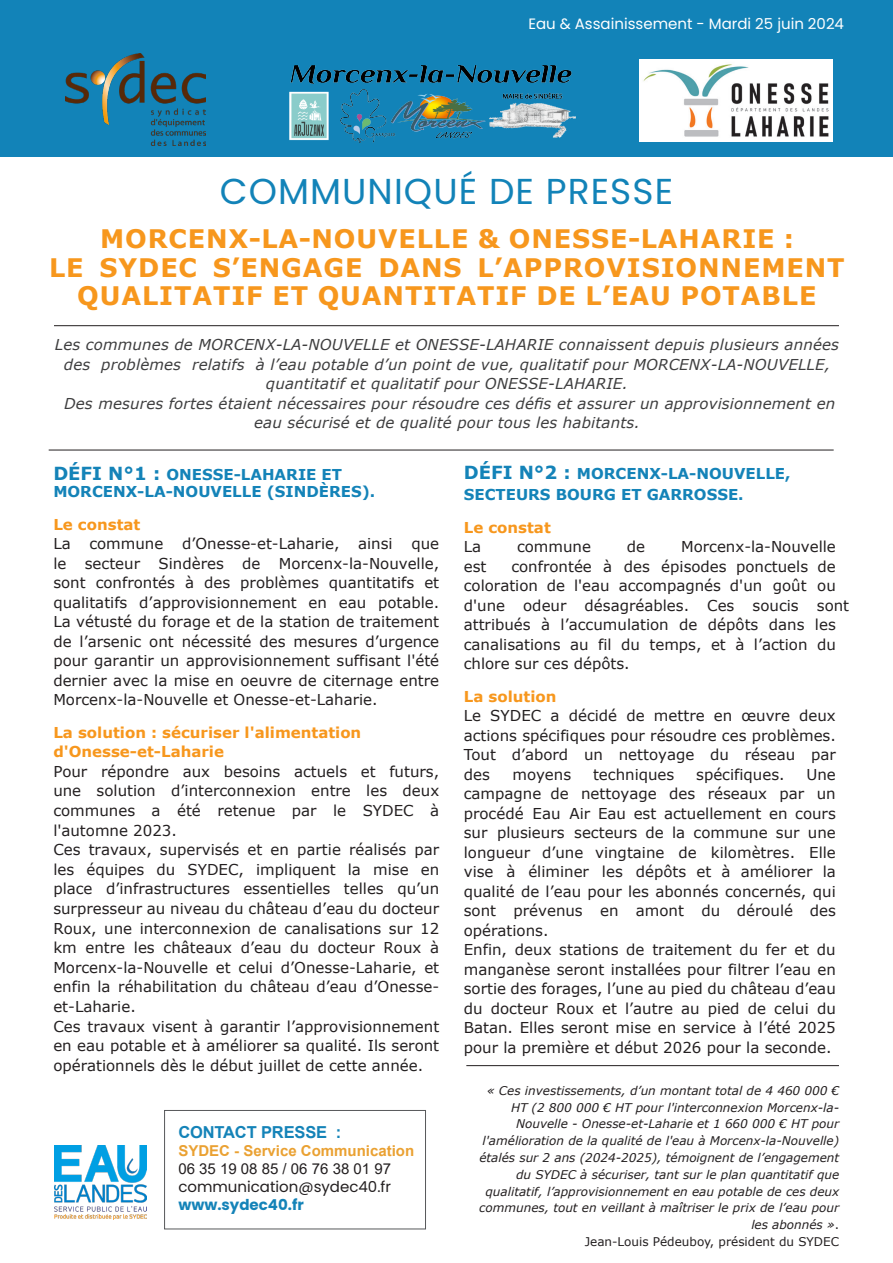
<style>
.page{position:relative;width:893px;height:1263px;background:#fff}
.page>*{position:absolute;margin:0;border:0;box-sizing:border-box;transform-origin:0 0}
.t1{font:36px "Poppins";letter-spacing:.03em;color:#1283b8}
.t2{font:700 25.5px/28.5px "Verdana";letter-spacing:.035em;color:#f7971d;text-align:center}
.t3{font:700 16.5px "Arial";letter-spacing:-.01em;color:#1483b8}
.t4{font:15px/19.5px "Verdana";color:#231f20}
.t5{font:italic 15px/19.5px "Verdana";letter-spacing:.01em;color:#3e3e3f;text-align:center}
.t6{font:700 15px/17.1px "Verdana";color:#1483b8}
.t7{font:15px "Poppins";color:#fff}
.t8{font:700 15px "Arial";color:#eaa132}
.t9{font:15px "Poppins";color:#231f20}
.t10{font:15px "Arial";color:#231f20}
.t11{font:700 15px "Poppins";color:#1483b8}
.t12{font:700 15px/19.5px "Verdana";color:#f7971d}
.t13{font:italic 12px/16.8px "Verdana";color:#231f20;text-align:right}
.s1{font-size:18px}
.s2{font-weight:700;color:#f7971d}
.s3{font-weight:400;color:#231f20}
.s4{font-style:normal}
</style>
<div class="page">
<img style="left:54px;top:1145px;width:92px;height:75px">
<div style="left:164px;top:1110px;width:262px;height:119px;border:1px solid #57585a"></div>
<div style="left:0;top:0;width:893px;height:156px;background:#1283b8"></div>
<hr style="left:49px;top:450px;width:785px;height:1px;background:#231f20">
<hr style="left:466px;top:1065px;width:373px;height:1px;background:#231f20">
<hr style="left:54px;top:325px;width:785px;height:1px;background:#231f20">
<img style="left:66px;top:53px;width:140px;height:92px">
<img style="left:290px;top:66px;width:285px;height:76px">
<img style="left:639px;top:60px;width:193px;height:81px">
<p class="t7" style="left:528px;top:15px;width:317px">Eau &amp; Assainissement - Mardi 25 juin 2024</p>
<p class="t1" style="left:220px;top:171px;width:455px">COMMUNIQUÉ DE PRESSE</p>
<p class="t2" style="left:100px;top:224px;width:695px">MORCENX-LA-NOUVELLE &amp; ONESSE-LAHARIE :</p>
<p class="t2" style="left:49px;top:253px;width:797px">LE SYDEC S’ENGAGE DANS L’APPROVISIONNEMENT<br>QUALITATIF ET QUANTITATIF DE L’EAU POTABLE</p>
<p class="t5" style="left:55px;top:335px;width:786px">Les communes de MORCENX-LA-NOUVELLE et ONESSE-LAHARIE connaissent depuis plusieurs années des problèmes relatifs à l’eau potable d’un point de vue, qualitatif pour MORCENX-LA-NOUVELLE, quantitatif et qualitatif pour ONESSE-LAHARIE.</p>
<p class="t5" style="left:64px;top:393px;width:773px">Des mesures fortes étaient nécessaires pour résoudre ces défis et assurer un approvisionnement en eau sécurisé et de qualité pour tous les habitants.</p>
<p class="t6" style="left:53px;top:466px;width:323px"><span class="s1">DÉFI N°1 :</span> ONESSE-LAHARIE ET<br>MORCENX-LA-NOUVELLE (SINDÈRES).</p>
<p class="t4" style="left:53px;top:514px;width:387px"><span class="s2">Le constat<br></span>La commune d’Onesse-et-Laharie, ainsi que le secteur Sindères de Morcenx-la-Nouvelle, sont confrontés à des problèmes quantitatifs et qualitatifs d’approvisionnement en eau potable.<br>La vétusté du forage et de la station de traitement de l’arsenic ont nécessité des mesures d’urgence pour garantir un approvisionnement suffisant l'été dernier avec la mise en oeuvre de citernage entre Morcenx-la-Nouvelle et Onesse-et-Laharie.</p>
<p class="t4" style="left:53px;top:722px;width:387px"><span class="s2">La solution : sécuriser l'alimentation d'Onesse-et-Laharie<br></span>Pour répondre aux besoins actuels et futurs, une solution d’interconnexion entre les deux communes a été retenue par le SYDEC à l'automne 2023.<br>Ces travaux, supervisés et en partie réalisés par les équipes du SYDEC, impliquent la mise en place d’infrastructures essentielles telles qu’un surpresseur au niveau du château d’eau du docteur Roux, une interconnexion de canalisations sur 12 km entre les châteaux d’eau du docteur Roux à Morcenx-la-Nouvelle et celui d’Onesse-Laharie, et enfin la réhabilitation du château d’eau d’Onesse&shy;et-Laharie.<br>Ces travaux visent à garantir l’approvisionnement en eau potable et à améliorer sa qualité. Ils seront opérationnels dès le début juillet de cette année.</p>
<p class="t3" style="left:178px;top:1121px;width:164px">CONTACT PRESSE :</p>
<p class="t8" style="left:178px;top:1140px;width:237px">SYDEC - Service Communication</p>
<p class="t10" style="left:178px;top:1159px;width:214px">06 35 19 08 85 / 06 76 38 01 97</p>
<p class="t9" style="left:178px;top:1178px;width:214px">communication@sydec40.fr</p>
<p class="t11" style="left:178px;top:1196px;width:127px">www.sydec40.fr</p>
<p class="t6" style="left:464px;top:463px;width:328px;line-height:21px"><span class="s1">DÉFI N°2 :</span> MORCENX-LA-NOUVELLE,<br>SECTEURS BOURG ET GARROSSE.</p>
<p class="t12" style="left:464px;top:517px;width:89px">Le constat<br><span class="s3">La</span></p>
<p class="t4" style="left:517px;top:537px;width:76px">commune</p>
<p class="t4" style="left:627px;top:537px;width:20px">de</p>
<p class="t4" style="left:681px;top:537px;width:156px">Morcenx-la-Nouvelle</p>
<p class="t4" style="left:464px;top:556px;width:387px;text-indent:48px">confrontée à des épisodes ponctuels de coloration de l'eau accompagnés d'un goût ou d'une odeur désagréables. Ces soucis sont attribués à l’accumulation de dépôts dans les canalisations au fil du temps, et à l’action du chlore sur ces dépôts.</p>
<p class="t4" style="left:464px;top:686px;width:374px"><span class="s2">La solution<br></span>Le SYDEC a décidé de mettre en œuvre deux actions spécifiques pour résoudre ces problèmes.<br>Tout d’abord un nettoyage du réseau par des</p>
<p class="t4" style="left:464px;top:556px;width:24px">est</p>
<p class="t4" style="left:512px;top:764px;width:60px">moyens</p>
<p class="t4" style="left:593px;top:764px;width:83px">techniques</p>
<p class="t4" style="left:696px;top:764px;width:90px">spécifiques.</p>
<p class="t4" style="left:464px;top:764px;width:374px;text-indent:343px">Une campagne de nettoyage des réseaux par un procédé Eau Air Eau est actuellement en cours sur plusieurs secteurs de la commune sur une longueur d’une vingtaine de kilomètres. Elle vise à éliminer les dépôts et à améliorer la qualité de l’eau pour les abonnés concernés, qui sont prévenus en amont du déroulé des opérations.<br>Enfin, deux stations de traitement du fer et du manganèse seront installées pour filtrer l’eau en sortie des forages, l’une au pied du château d’eau du docteur Roux et l’autre au pied de celui du Batan. Elles seront mise en service à l’été 2025 pour la première et début 2026 pour la seconde.</p>
<p class="t13" style="left:479px;top:1082px;width:361px">« Ces investissements, d’un montant total de 4 460 000 € HT (2 800 000 € HT pour l'interconnexion Morcenx-la-Nouvelle - Onesse-et-Laharie et 1 660 000 € HT pour l'amélioration de la qualité de l'eau à Morcenx-la-Nouvelle) étalés sur 2 ans (2024-2025), témoignent de l’engagement du SYDEC à sécuriser, tant sur le plan quantitatif que qualitatif, l’approvisionnement en eau potable de ces deux communes, tout en veillant à maîtriser le prix de l’eau pour les abonnés »<span class="s4">.<br>Jean-Louis Pédeuboy, président du SYDEC</span></p>
</div>
